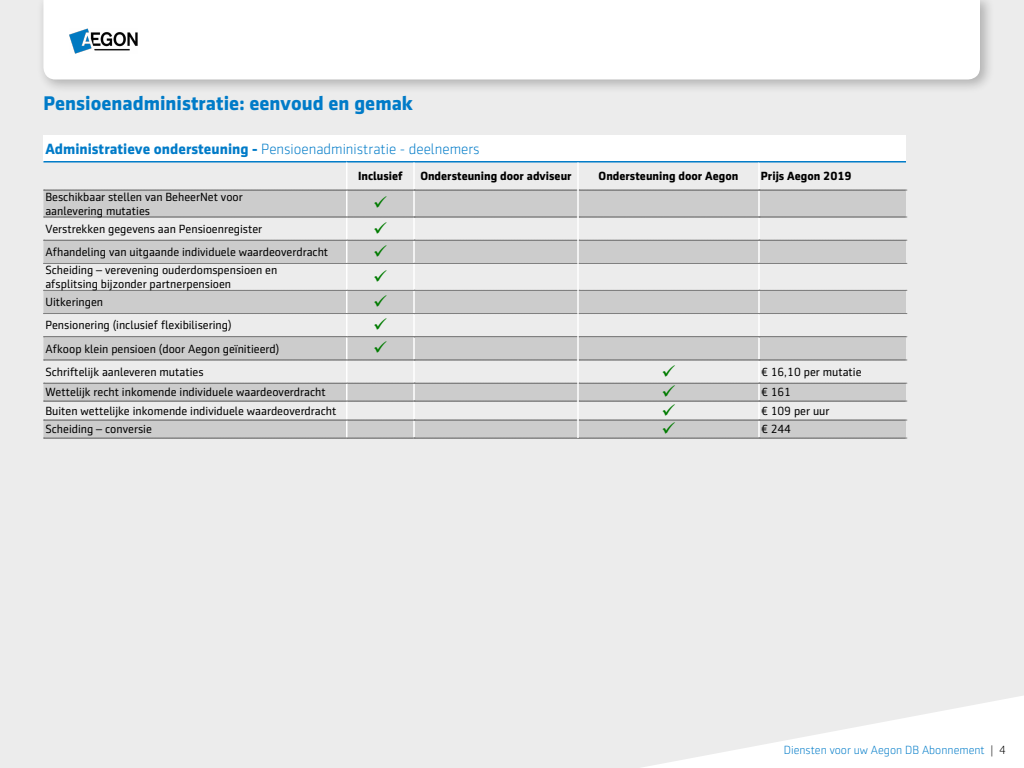
<style>
.page{position:relative;width:1024px;height:768px;background:#ececec}
.page>*{position:absolute;margin:0;border:0;box-sizing:border-box;transform-origin:0 0}
.t1{font:700 20px "Sentico Sans DT";color:#007bc8}
.t2{font:300 15px "Sentico Sans DT";color:#007bc8}
.t3{font:12px/14.4px "Sentico Sans DT";color:#000}
.t4{font:700 12px "Sentico Sans DT";color:#000}
.t5{font:300 12px "Sentico Sans DT";color:#007bc8}
.s1{font-weight:700}
.s2{color:#000}
</style>
<div class="page">
<div style="left:36px;top:0;width:959px;height:94px;background:#000;opacity:.25"></div>
<svg style="left:43px;top:0;width:937px;height:80px"></svg>
<img style="left:69px;top:28px;width:68px;height:25px">
<div style="left:43px;top:135px;width:863px;height:27px;background:#fff"></div>
<svg style="left:43px;top:190px;width:863px;height:248px;background:#dbdbdb"></svg>
<hr style="left:347px;top:161px;width:67px;height:2px;background:#007bc8">
<hr style="left:414px;top:161px;width:164px;height:2px;background:#007bc8">
<hr style="left:578px;top:161px;width:181px;height:2px;background:#007bc8">
<hr style="left:413px;top:163px;width:2px;height:27px;background:#fff">
<hr style="left:758px;top:163px;width:2px;height:27px;background:#fff">
<hr style="left:413px;top:190px;width:2px;height:27px;background:#fff">
<hr style="left:758px;top:190px;width:2px;height:27px;background:#fff">
<hr style="left:413px;top:217px;width:2px;height:23px;background:#fff">
<hr style="left:758px;top:217px;width:2px;height:23px;background:#fff">
<hr style="left:413px;top:240px;width:2px;height:23px;background:#fff">
<hr style="left:758px;top:240px;width:2px;height:23px;background:#fff">
<hr style="left:413px;top:263px;width:2px;height:27px;background:#fff">
<hr style="left:758px;top:263px;width:2px;height:27px;background:#fff">
<hr style="left:413px;top:290px;width:2px;height:23px;background:#fff">
<hr style="left:758px;top:290px;width:2px;height:23px;background:#fff">
<hr style="left:413px;top:314px;width:2px;height:23px;background:#fff">
<hr style="left:758px;top:314px;width:2px;height:23px;background:#fff">
<hr style="left:413px;top:337px;width:2px;height:23px;background:#fff">
<hr style="left:758px;top:337px;width:2px;height:23px;background:#fff">
<hr style="left:413px;top:360px;width:2px;height:23px;background:#fff">
<hr style="left:758px;top:360px;width:2px;height:23px;background:#fff">
<hr style="left:577px;top:163px;width:2px;height:27px;background:#fff">
<hr style="left:577px;top:190px;width:2px;height:27px;background:#fff">
<hr style="left:577px;top:217px;width:2px;height:23px;background:#fff">
<hr style="left:577px;top:240px;width:2px;height:23px;background:#fff">
<hr style="left:577px;top:263px;width:2px;height:27px;background:#fff">
<hr style="left:577px;top:290px;width:2px;height:24px;background:#fff">
<hr style="left:577px;top:314px;width:2px;height:23px;background:#fff">
<hr style="left:577px;top:337px;width:2px;height:23px;background:#fff">
<hr style="left:577px;top:360px;width:2px;height:23px;background:#fff">
<hr style="left:759px;top:161px;width:147px;height:2px;background:#007bc8">
<hr style="left:43px;top:161px;width:304px;height:2px;background:#007bc8">
<hr style="left:346px;top:163px;width:2px;height:27px;background:#fff">
<hr style="left:346px;top:190px;width:2px;height:27px;background:#fff">
<hr style="left:346px;top:217px;width:2px;height:23px;background:#fff">
<hr style="left:346px;top:240px;width:2px;height:23px;background:#fff">
<hr style="left:346px;top:263px;width:2px;height:27px;background:#fff">
<hr style="left:346px;top:290px;width:2px;height:23px;background:#fff">
<hr style="left:346px;top:314px;width:2px;height:23px;background:#fff">
<hr style="left:346px;top:337px;width:2px;height:23px;background:#fff">
<hr style="left:346px;top:360px;width:2px;height:23px;background:#fff">
<svg style="left:44px;top:263px;width:863px;height:1px"></svg>
<div style="left:44px;top:190px;width:863px;height:18px;background:#ccc"></div>
<svg style="left:44px;top:217px;width:863px;height:16px;background:#e7e7e7"></svg>
<div style="left:44px;top:240px;width:863px;height:17px;background:#ccc"></div>
<svg style="left:375px;top:270px;width:12px;height:12px"></svg>
<div style="left:44px;top:290px;width:863px;height:17px;background:#ccc"></div>
<div style="left:44px;top:313px;width:863px;height:17px;background:#ececec"></div>
<svg style="left:44px;top:337px;width:863px;height:16px;background:#cbcbcb"></svg>
<svg style="left:44px;top:360px;width:863px;height:16px;background:#e7e7e7"></svg>
<svg style="left:44px;top:383px;width:863px;height:56px;background:#cecece"></svg>
<h1 class="t1" style="left:43px;top:92px;width:371px">Pensioenadministratie: eenvoud en gemak</h1>
<p class="t2" style="left:45px;top:141px;width:436px"><span class="s1">Administratieve ondersteuning -</span> Pensioenadministratie - deelnemers</p>
<p class="t4" style="left:358px;top:169px;width:46px">Inclusief</p>
<p class="t4" style="left:420px;top:169px;width:153px">Ondersteuning door adviseur</p>
<p class="t4" style="left:599px;top:169px;width:141px">Ondersteuning door Aegon</p>
<p class="t4" style="left:761px;top:169px;width:92px">Prijs Aegon 2019</p>
<p class="t3" style="left:45px;top:189px;width:199px">Beschikbaar stellen van BeheerNet voor aanlevering mutaties</p>
<p class="t3" style="left:45px;top:222px;width:218px">Verstrekken gegevens aan Pensioenregister</p>
<p class="t3" style="left:45px;top:245px;width:284px">Afhandeling van uitgaande individuele waardeoverdracht</p>
<p class="t3" style="left:45px;top:263px;width:233px">Scheiding – verevening ouderdomspensioen en afsplitsing bijzonder partnerpensioen</p>
<p class="t3" style="left:45px;top:295px;width:59px">Uitkeringen</p>
<p class="t3" style="left:45px;top:318px;width:188px">Pensionering (inclusief flexibilisering)</p>
<p class="t3" style="left:45px;top:341px;width:235px">Afkoop klein pensioen (door Aegon geïnitieerd)</p>
<p class="t3" style="left:45px;top:365px;width:160px">Schriftelijk aanleveren mutaties</p>
<p class="t3" style="left:761px;top:365px;width:102px">€ 16,10 per mutatie</p>
<p class="t3" style="left:45px;top:385px;width:282px">Wettelijk recht inkomende individuele waardeoverdracht</p>
<p class="t3" style="left:761px;top:385px;width:32px">€ 161</p>
<p class="t3" style="left:45px;top:404px;width:293px">Buiten wettelijke inkomende individuele waardeoverdracht</p>
<p class="t3" style="left:761px;top:404px;width:70px">€ 109 per uur</p>
<p class="t3" style="left:45px;top:422px;width:108px">Scheiding – conversie</p>
<p class="t3" style="left:761px;top:422px;width:32px">€ 244</p>
<p class="t5" style="left:784px;top:743px;width:224px">Diensten voor uw Aegon DB Abonnement <span class="s2">| 4</span></p>
</div>
